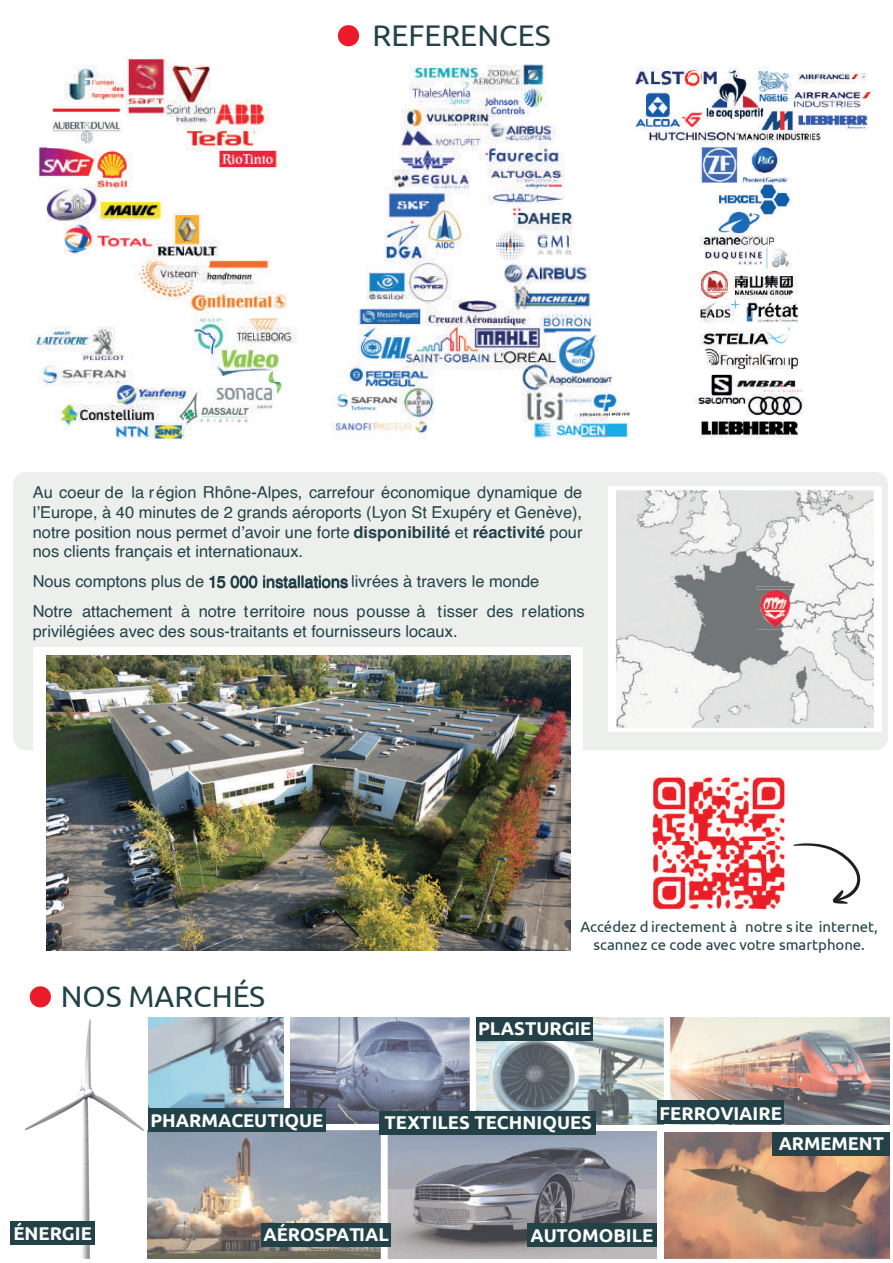
<style>
.page{position:relative;width:893px;height:1263px;background:#fff}
.page>*{position:absolute;margin:0;border:0;box-sizing:border-box;transform-origin:0 0}
.t1{font:29.85px "Ubuntu";color:#224248}
.t2{font:700 18.45px "Ubuntu";color:#fff}
.t3{font:16.5px/19.6px "Helvetica";color:#224248;text-align:justify}
.t4{font:15px/18px "Ubuntu";color:#224248;text-align:center}
.s1{font-weight:700}
</style>
<div class="page">
<div style="left:13px;top:472px;width:875px;height:278px;background:#edefed;border-radius:13px"></div>
<div style="left:34px;top:647px;width:549px;height:313px;background:#fff"></div>
<img style="left:46px;top:656px;width:525px;height:295px">
<img style="left:651px;top:776px;width:135px;height:134px">
<svg style="left:793px;top:843px;width:68px;height:61px"></svg>
<img style="left:387px;top:1132px;width:270px;height:126px">
<img style="left:169px;top:1131px;width:211px;height:127px">
<img style="left:664px;top:1132px;width:225px;height:126px">
<img style="left:670px;top:1017px;width:219px;height:107px">
<img style="left:169px;top:1017px;width:115px;height:92px">
<img style="left:10px;top:1017px;width:159px;height:241px">
<div style="left:772px;top:1132px;width:118px;height:24px;background:#224248"></div>
<div style="left:261px;top:1223px;width:130px;height:23px;background:#224248"></div>
<div style="left:527px;top:1223px;width:130px;height:23px;background:#224248"></div>
<div style="left:10px;top:1222px;width:85px;height:23px;background:#224248"></div>
<img style="left:32px;top:56px;width:841px;height:384px">
<img style="left:179px;top:391px;width:69px;height:32px">
<img style="left:213px;top:371px;width:71px;height:37px">
<img style="left:213px;top:391px;width:35px;height:17px">
<img style="left:496px;top:232px;width:74px;height:28px">
<img style="left:705px;top:248px;width:85px;height:21px">
<img style="left:337px;top:384px;width:60px;height:37px">
<img style="left:48px;top:104px;width:77px;height:44px">
<div style="left:608px;top:486px;width:274px;height:246px;background:#fff"></div>
<img style="left:616px;top:490px;width:258px;height:238px">
<img style="left:756px;top:586px;width:38px;height:3px">
<img style="left:743px;top:589px;width:64px;height:41px">
<img style="left:762px;top:593px;width:26px;height:27px">
<img style="left:291px;top:1017px;width:178px;height:107px">
<div style="left:148px;top:1109px;width:178px;height:23px;background:#224248"></div>
<img style="left:476px;top:1017px;width:187px;height:107px">
<div style="left:379px;top:1111px;width:217px;height:23px;background:#224248"></div>
<div style="left:477px;top:1017px;width:116px;height:24px;background:#224248"></div>
<div style="left:657px;top:1101px;width:126px;height:23px;background:#224248"></div>
<div style="left:338px;top:25px;width:21px;height:21px;background:#eb1c29;border-radius:50%"></div>
<div style="left:30px;top:986px;width:21px;height:21px;background:#eb1c29;border-radius:50%"></div>
<h1 class="t1" style="left:373px;top:17px;width:180px">REFERENCES</h1>
<p class="t3" style="left:33px;top:483px;width:551px">Au coeur de la région Rhône-Alpes, carrefour économique dynamique de l’Europe, à 40 minutes de 2 grands aéroports (Lyon St Exupéry et Genève), notre position nous permet d’avoir une forte <span class="s1">disponibilité</span> et <span class="s1">réactivité</span> pour nos clients français et internationaux.</p>
<p class="t3" style="left:33px;top:572px;width:508px">Nous comptons plus de 15 000 installations livrées à travers le monde</p>
<p class="t3" style="left:33px;top:567px;width:553px;line-height:29.8px;text-indent:487px">.<br>Notre attachement à notre territoire nous pousse à tisser des relations</p>
<p class="t3" style="left:33px;top:622px;width:426px">privilégiées avec des sous-traitants et fournisseurs locaux.</p>
<h1 class="t1" style="left:61px;top:979px;width:206px">NOS MARCHÉS</h1>
<p class="t2" style="left:150px;top:1109px;width:175px">PHARMACEUTIQUE</p>
<p class="t4" style="left:580px;top:917px;width:299px">Accédez d irectement à notre s ite internet, scannez ce code avec votre smartphone.</p>
<p class="t2" style="left:478px;top:1017px;width:115px">PLASTURGIE</p>
<p class="t2" style="left:384px;top:1111px;width:209px">TEXTILES TECHNIQUES</p>
<p class="t2" style="left:660px;top:1102px;width:124px">FERROVIAIRE</p>
<p class="t2" style="left:779px;top:1132px;width:107px">ARMEMENT</p>
<p class="t2" style="left:13px;top:1222px;width:80px">ÉNERGIE</p>
<p class="t2" style="left:263px;top:1223px;width:127px">AÉROSPATIAL</p>
<p class="t2" style="left:530px;top:1224px;width:124px">AUTOMOBILE</p>
</div>
